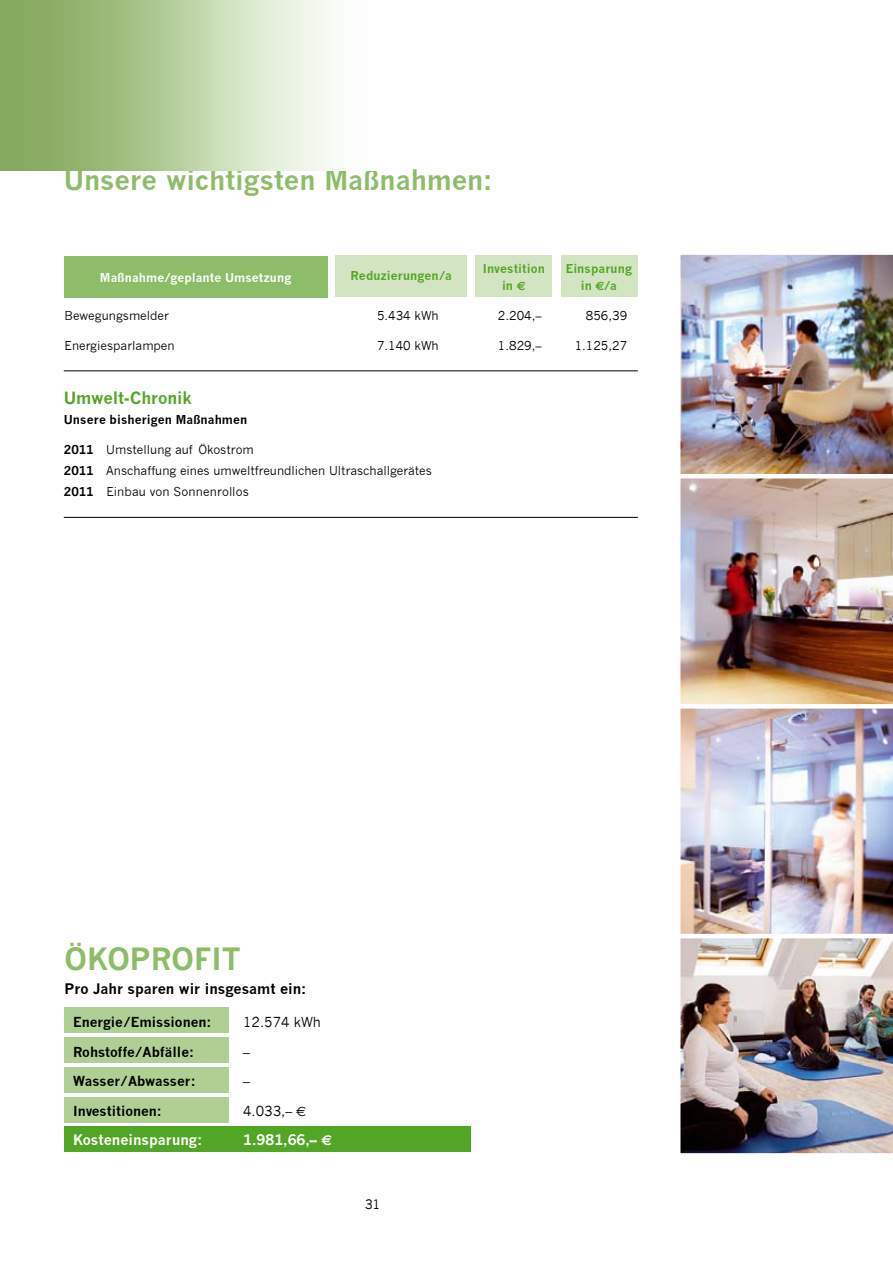
<style>
.page{position:relative;width:893px;height:1263px;background:#fff}
.page>*{position:absolute;margin:0;border:0;box-sizing:border-box;transform-origin:0 0}
.t1{font:700 30px "News Gothic";color:#8dbd69}
.t2{font:700 27px "News Gothic";color:#8dbd69}
.t3{font:700 16.5px "News Gothic";letter-spacing:-.01em;color:#52a625}
.t4{font:700 14.25px "News Gothic";color:#000}
.t5{font:700 14.25px "News Gothic";color:#fff}
.t6{font:700 13.5px "News Gothic";color:#000}
.t7{font:13.5px "News Gothic";color:#000}
.t8{font:12.75px "News Gothic";color:#000}
.t9{font:12px/21.5px "News Gothic";color:#000}
.t10{font:700 12px/16.5px "News Gothic";letter-spacing:.01em;color:#52a625;text-align:center}
.t11{font:700 12px "News Gothic";letter-spacing:.01em;color:#fff}
.t12{font:700 12px "News Gothic";letter-spacing:.01em;color:#000}
.s1{font-family:"Euro Sans"}
.s2{font-weight:700}
</style>
<div class="page">
<div style="left:561px;top:255px;width:77px;height:42px;background:#d2e4c1"></div>
<div style="left:335px;top:255px;width:132px;height:42px;background:#d2e4c1"></div>
<div style="left:64px;top:256px;width:263px;height:42px;background:#8dbd69"></div>
<div style="left:476px;top:255px;width:76px;height:42px;background:#d2e4c1"></div>
<div style="left:0;top:0;width:383px;height:170px;background:linear-gradient(to right,#79a14c,#fff)"></div>
<img style="left:680px;top:708px;width:213px;height:226px">
<div style="left:65px;top:1007px;width:164px;height:26px;background:#b0d093"></div>
<div style="left:65px;top:1037px;width:164px;height:26px;background:#b0d093"></div>
<div style="left:65px;top:1067px;width:164px;height:25px;background:#b0d093"></div>
<div style="left:65px;top:1097px;width:164px;height:25px;background:#b0d093"></div>
<div style="left:65px;top:1126px;width:406px;height:26px;background:#52a625"></div>
<hr style="left:64px;top:370px;width:574px;height:1px;background:#000">
<hr style="left:64px;top:517px;width:574px;height:1px;background:#000">
<img style="left:680px;top:254px;width:213px;height:220px">
<img style="left:680px;top:478px;width:213px;height:226px">
<img style="left:680px;top:938px;width:213px;height:216px">
<h2 class="t2" style="left:64px;top:164px;width:430px">Unsere wichtigsten Maßnahmen:</h2>
<p class="t11" style="left:100px;top:270px;width:193px">Maßnahme/geplante Umsetzung</p>
<p class="t10" style="left:351px;top:267px;width:103px">Reduzierungen/a</p>
<p class="t10" style="left:483px;top:260px;width:64px">Investition in <span class="s1">E</span></p>
<p class="t9" style="left:65px;top:304px;width:106px">Bewegungsmelder</p>
<p class="t9" style="left:65px;top:334px;width:111px">Energiesparlampen</p>
<p class="t9" style="left:377px;top:304px;width:63px">5.434 kWh</p>
<p class="t9" style="left:377px;top:334px;width:63px">7.140 kWh</p>
<h3 class="t3" style="left:64px;top:388px;width:130px">Umwelt-Chronik</h3>
<p class="t12" style="left:64px;top:412px;width:185px">Unsere bisherigen Maßnahmen</p>
<p class="t9" style="left:64px;top:439px;width:370px"><span class="s2">2011</span> Umstellung auf Ökostrom<br><span class="s2">2011</span> Anschaffung eines umweltfreundlichen Ultraschallgerätes<br><span class="s2">2011</span> Einbau von Sonnenrollos</p>
<p class="t9" style="left:498px;top:304px;width:45px">2.204,–</p>
<p class="t9" style="left:498px;top:334px;width:45px">1.829,–</p>
<p class="t10" style="left:566px;top:260px;width:68px">Einsparung in <span class="s1">E</span>/a</p>
<p class="t9" style="left:586px;top:304px;width:43px">856,39</p>
<p class="t9" style="left:575px;top:334px;width:54px">1.125,27</p>
<h1 class="t1" style="left:65px;top:941px;width:178px">ÖKOPROFIT</h1>
<p class="t4" style="left:65px;top:980px;width:243px">Pro Jahr sparen wir insgesamt ein:</p>
<p class="t6" style="left:73px;top:1014px;width:140px">Energie/Emissionen:</p>
<p class="t7" style="left:243px;top:1014px;width:79px">12.574 kWh</p>
<p class="t6" style="left:73px;top:1043px;width:122px">Rohstoffe/Abfälle:</p>
<p class="t7" style="left:243px;top:1044px;width:8px">–</p>
<p class="t6" style="left:73px;top:1073px;width:124px">Wasser/Abwasser:</p>
<p class="t7" style="left:243px;top:1073px;width:8px">–</p>
<p class="t6" style="left:73px;top:1102px;width:90px">Investitionen:</p>
<p class="t7" style="left:243px;top:1103px;width:65px">4.033,– <span class="s1">e</span></p>
<p class="t5" style="left:73px;top:1131px;width:131px">Kosteneinsparung:</p>
<p class="t5" style="left:243px;top:1131px;width:91px">1.981,66,– <span class="s1">E</span></p>
<p class="t8" style="left:365px;top:1197px;width:17px">31</p>
</div>
